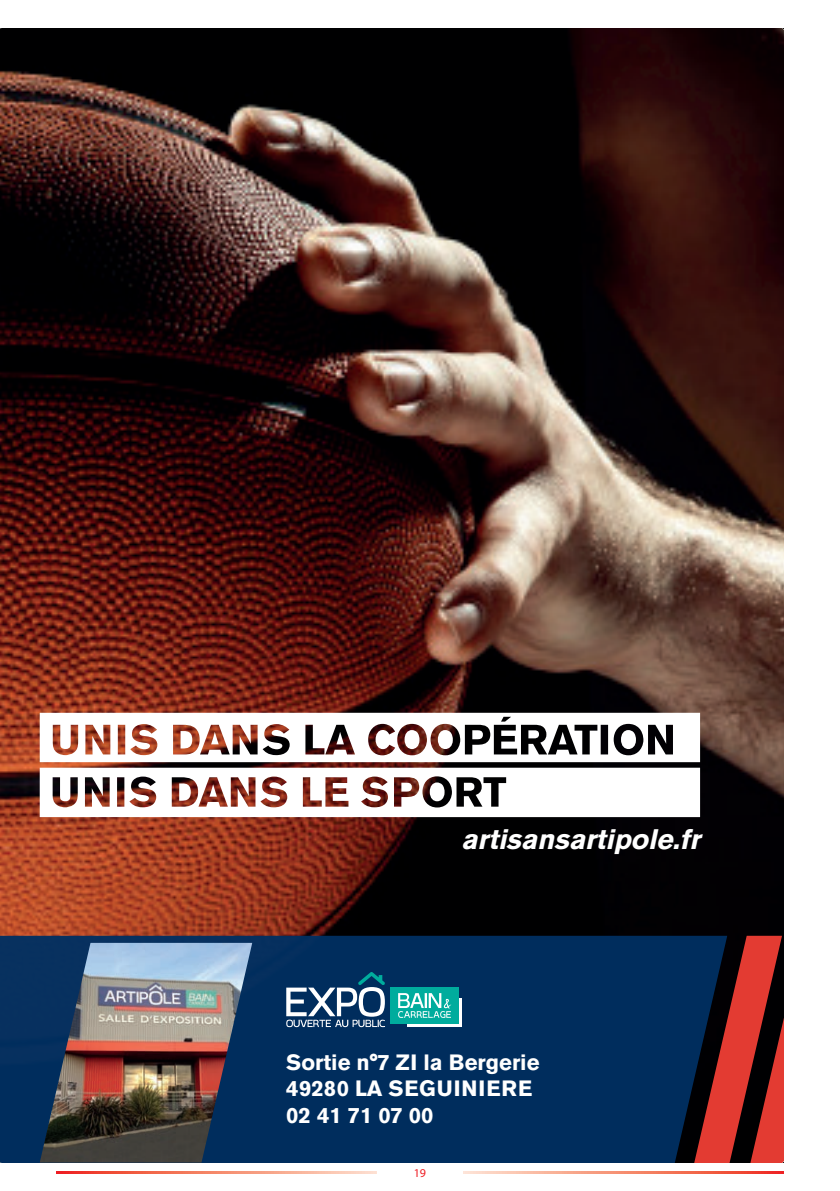
<style>
.page{position:relative;width:840px;height:1191px;background:#fff}
.page>*{position:absolute;margin:0;border:0;box-sizing:border-box;transform-origin:0 0}
.t1{font:italic 700 28px "Akzidenz Grotesk BE";color:#fff}
.t2{font:700 22px/26.4px "Akzidenz Grotesk BE";color:#fff}
.t3{font:12px "Myriad Pro";color:#ee1d23}
</style>
<div class="page">
<svg style="left:57px;top:1171px;width:725px;height:2px"></svg>
<div style="left:377px;top:1157px;width:85px;height:28px;background:#fff"></div>
<img style="left:0;top:28px;width:782px;height:907px">
<div style="left:1px;top:935px;width:668px;height:227px;background:#002d5d"></div>
<div style="left:407px;top:998px;width:55px;height:29px;background:linear-gradient(to right,#fff,#fff)"></div>
<div style="left:390px;top:987px;width:68px;height:36px;background:#00ac9d"></div>
<svg style="left:286px;top:972px;width:99px;height:55px"></svg>
<svg style="left:398px;top:993px;width:53px;height:24px"></svg>
<img style="left:40px;top:943px;width:212px;height:219px">
<svg style="left:40px;top:713px;width:659px;height:104px"></svg>
<svg style="left:0;top:935px;width:1px;height:228px"></svg>
<svg style="left:669px;top:935px;width:114px;height:228px;background:#57242f"></svg>
<p class="t1" style="left:461px;top:823px;width:247px">artisansartipole.fr</p>
<p class="t2" style="left:286px;top:1049px;width:254px">Sortie n°7 ZI la Bergerie<br>49280 LA SEGUINIERE<br>02 41 71 07 00</p>
<p class="t3" style="left:413px;top:1165px;width:14px">19</p>
</div>
